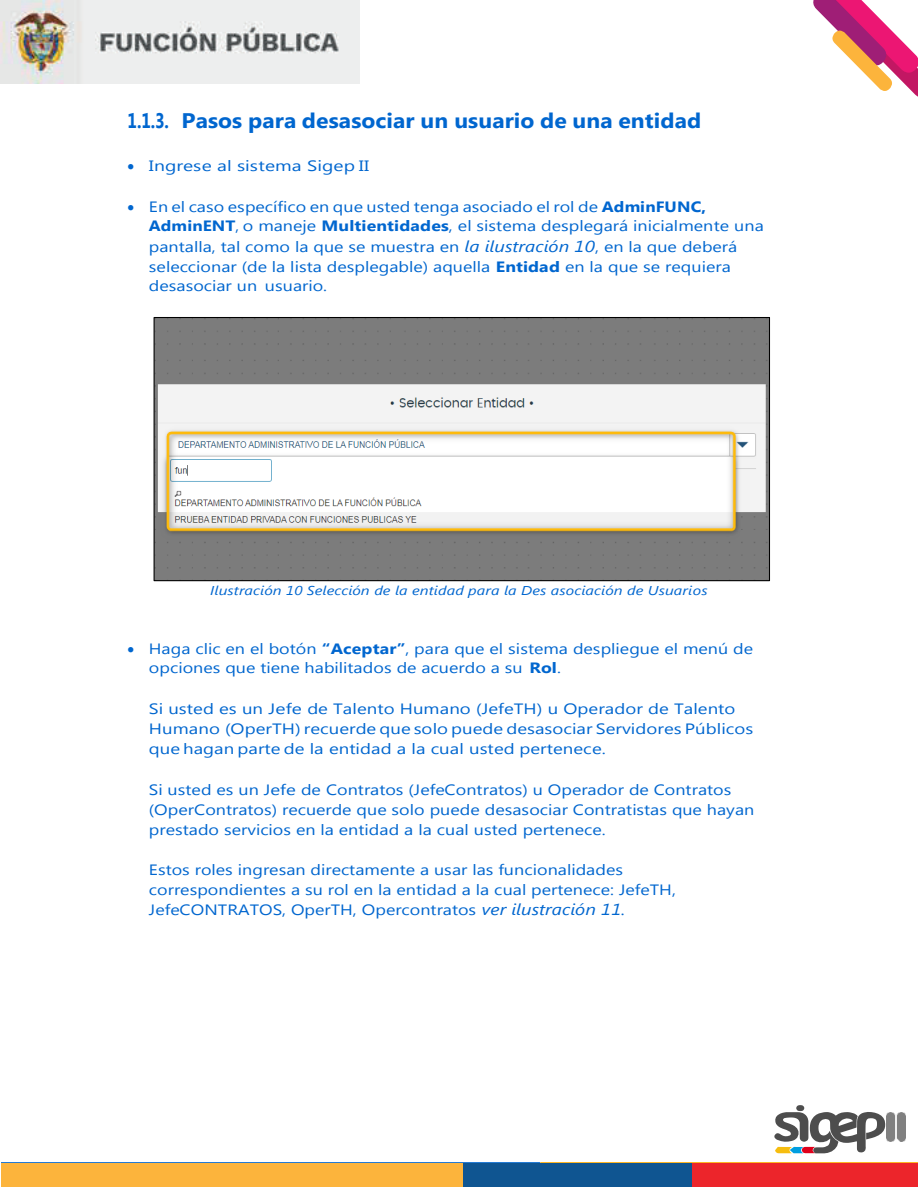
<style>
.page{position:relative;width:918px;height:1188px;background:#fff}
.page>*{position:absolute;margin:0;border:0;box-sizing:border-box;transform-origin:0 0}
.t1{font:700 21px "Segoe UI";letter-spacing:.005em;color:#0066cf;scale:.78 1}
.t2{font:15px/20px "Segoe UI";color:#0066cf;scale:1.2 1}
.t3{font:15px/20.1px "Segoe UI";color:#0066cf;scale:1.24 1}
.t4{font:15px "Segoe UI";color:#0066cf;scale:1.29 1}
.t5{font:italic 12.75px "Segoe UI";letter-spacing:.005em;color:#0066cf;scale:1.23 1}
.s1{font-weight:700}
.s2{font-style:italic;font-size:15.9px}
</style>
<div class="page">
<img style="left:1px;top:1162px;width:917px;height:25px">
<img style="left:886px;top:1112px;width:19px;height:30px">
<svg style="left:774px;top:1105px;width:111px;height:48px"></svg>
<img style="left:156px;top:319px;width:612px;height:260px">
<div style="left:154px;top:317px;width:616px;height:264px;border:1px solid #000"></div>
<div style="left:2px;top:1164px;width:461px;height:23px;background:#fcb43c"></div>
<div style="left:463px;top:1164px;width:230px;height:23px;background:#0f5591"></div>
<div style="left:693px;top:1164px;width:225px;height:23px;background:#ec252b"></div>
<img style="left:0;top:1px;width:360px;height:83px">
<svg style="left:813px;top:1px;width:105px;height:96px"></svg>
<h1 class="t1" style="left:128px;top:106px;width:737px">1.1.3. Pasos para desasociar un usuario de una entidad</h1>
<p class="t4" style="left:128px;top:156px;width:189px">• Ingrese al sistema Sigep II</p>
<p class="t2" style="left:149px;top:196px;width:514px;text-indent:-21px">• En el caso específico en que usted tenga asociado el rol de <span class="s1">AdminFUNC, AdminENT</span>, o maneje <span class="s1">Multientidades</span>, el sistema desplegará inicialmente una pantalla, tal como la que se muestra en <span class="s2">la ilustración 10</span>, en la que deberá seleccionar (de la lista desplegable) aquella <span class="s1">Entidad</span> en la que se requiera desasociar un usuario.</p>
<p class="t5" style="left:210px;top:582px;width:406px">Ilustración 10 Selección de la entidad para la Des asociación de Usuarios</p>
<p class="t2" style="left:149px;top:638px;width:505px;text-indent:-21px">• Haga clic en el botón <span class="s1">“Aceptar”</span>, para que el sistema despliegue el menú de opciones que tiene habilitados de acuerdo a su <span class="s1">Rol</span>.</p>
<p class="t3" style="left:149px;top:698px;width:489px">Si usted es un Jefe de Talento Humano (JefeTH) u Operador de Talento<br>Humano (OperTH) recuerde que solo puede desasociar Servidores Públicos que hagan parte de la entidad a la cual usted pertenece.</p>
<p class="t2" style="left:149px;top:779px;width:506px">Si usted es un Jefe de Contratos (JefeContratos) u Operador de Contratos (OperContratos) recuerde que solo puede desasociar Contratistas que hayan prestado servicios en la entidad a la cual usted pertenece.</p>
<p class="t2" style="left:149px;top:859px;width:441px">Estos roles ingresan directamente a usar las funcionalidades correspondientes a su rol en la entidad a la cual pertenece: JefeTH,<br>JefeCONTRATOS, OperTH, Opercontratos <span class="s2">ver ilustración 11.</span></p>
</div>
